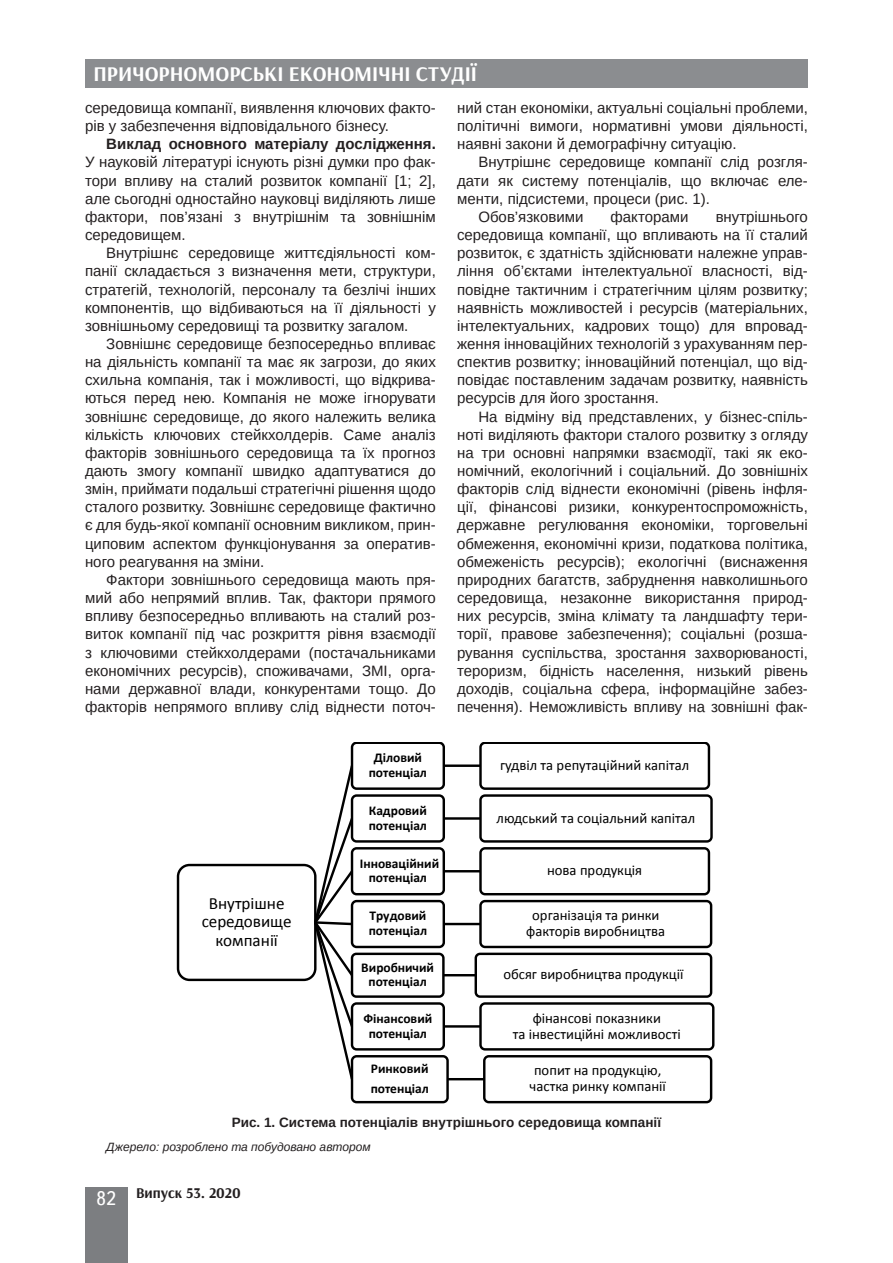
<style>
.page{position:relative;width:893px;height:1263px;background:#fff}
.page>*{position:absolute;margin:0;border:0;box-sizing:border-box;transform-origin:0 0}
.t1{font:700 21px "Arsenal";color:#fff}
.t2{font:17.1px/18.8px "Calibri";color:#000;text-align:center}
.Текст_основной_G{font:15px/18.1px "Arimo";color:#231f20;text-align:justify}
.t3{font:700 15px "Arsenal";color:#231f20}
.t4{font:14.7px/16px "Calibri";color:#000;text-align:center}
.t5{font:700 13.5px/14.9px "Calibri";color:#000;text-align:center}
.Рисунок{font:700 13.5px "Arimo";color:#231f20}
.Джерело{font:italic 12px "Arimo";color:#231f20}
.s1{font-weight:700}
.s2{font-family:"Ukrainian Text";font-weight:400;font-size:19.5px;color:#fff}
</style>
<div class="page">
<div style="left:85px;top:59px;width:723px;height:29px;background:#8b8d90"></div>
<div style="left:85px;top:1186px;width:43px;height:76px;background:#7c7e81"></div>
<div style="left:177px;top:864px;width:139px;height:117px;background:#fff;border:2px solid #000;border-radius:11px"></div>
<hr style="left:444px;top:764px;width:36px;height:3px;background:#000">
<svg style="left:479px;top:742px;width:231px;height:48px"></svg>
<hr style="left:444px;top:817px;width:36px;height:3px;background:#000">
<div style="left:479px;top:794px;width:234px;height:49px;border:2px solid #000;border-radius:5px"></div>
<hr style="left:444px;top:870px;width:36px;height:2px;background:#000">
<div style="left:479px;top:847px;width:231px;height:48px;background:#fff;border:2px solid #000;border-radius:5px"></div>
<hr style="left:444px;top:923px;width:36px;height:2px;background:#000">
<div style="left:479px;top:900px;width:233px;height:48px;background:#fff;border:2px solid #000;border-radius:5px"></div>
<hr style="left:443px;top:974px;width:33px;height:2px;background:#000">
<div style="left:475px;top:953px;width:237px;height:45px;background:#fff;border:2px solid #000;border-radius:4px"></div>
<hr style="left:444px;top:1025px;width:36px;height:3px;background:#000">
<div style="left:479px;top:1002px;width:235px;height:48px;background:#fff;border:2px solid #000;border-radius:5px"></div>
<svg style="left:312px;top:742px;width:133px;height:340px"></svg>
<div style="left:351px;top:1055px;width:98px;height:48px;background:#fff;border:2px solid #000;border-radius:5px"></div>
<hr style="left:448px;top:1078px;width:36px;height:2px;background:#000">
<div style="left:483px;top:1055px;width:229px;height:48px;background:#fff;border:2px solid #000;border-radius:5px"></div>
<h1 class="t1" style="left:94px;top:61px;width:385px">ПРИЧОРНОМОРСЬКІ ЕКОНОМІЧНІ СТУДІЇ</h1>
<p class="Текст_основной_G" style="left:85px;top:99px;width:352px">середовища компанії, виявлення ключових факто&shy;рів у забезпечення відповідального бізнесу.</p>
<p class="Текст_основной_G" style="left:85px;top:135px;width:352px;text-indent:21px"><span class="s1">Виклад основного матеріалу дослідження.<br></span>У науковій літературі існують різні думки про фак&shy;тори впливу на сталий розвиток компанії [1; 2], але сьогодні одностайно науковці виділяють лише фактори, пов’язані з внутрішнім та зовнішнім середовищем.</p>
<p class="Текст_основной_G" style="left:85px;top:244px;width:352px;text-indent:21px">Внутрішнє середовище життєдіяльності ком&shy;панії складається з визначення мети, структури, стратегій, технологій, персоналу та безлічі інших компонентів, що відбиваються на її діяльності у зовнішньому середовищі та розвитку загалом.</p>
<p class="Текст_основной_G" style="left:85px;top:335px;width:352px;text-indent:21px">Зовнішнє середовище безпосередньо впливає на діяльність компанії та має як загрози, до яких схильна компанія, так і можливості, що відкрива&shy;ються перед нею. Компанія не може ігнорувати зовнішнє середовище, до якого належить велика кількість ключових стейкхолдерів. Саме аналіз факторів зовнішнього середовища та їх прогноз дають змогу компанії швидко адаптуватися до змін, приймати подальші стратегічні рішення щодо сталого розвитку. Зовнішнє середовище фактично є для будь-якої компанії основним викликом, прин&shy;циповим аспектом функціонування за оператив&shy;ного реагування на зміни.</p>
<p class="Текст_основной_G" style="left:85px;top:571px;width:352px;text-indent:21px">Фактори зовнішнього середовища мають пря&shy;мий або непрямий вплив. Так, фактори прямого впливу безпосередньо впливають на сталий роз&shy;виток компанії під час розкриття рівня взаємодії з ключовими стейкхолдерами (постачальниками економічних ресурсів), споживачами, ЗМІ, орга&shy;нами державної влади, конкурентами тощо. До факторів непрямого впливу слід віднести поточ-</p>
<p class="Текст_основной_G" style="left:457px;top:99px;width:352px">ний стан економіки, актуальні соціальні проблеми, політичні вимоги, нормативні умови діяльності, наявні закони й демографічну ситуацію.</p>
<p class="Текст_основной_G" style="left:457px;top:153px;width:352px;text-indent:21px">Внутрішнє середовище компанії слід розгля&shy;дати як систему потенціалів, що включає еле&shy;менти, підсистеми, процеси (рис. 1).</p>
<p class="Текст_основной_G" style="left:478px;top:208px;width:107px">Обов’язковими</p>
<p class="Текст_основной_G" style="left:611px;top:208px;width:79px">факторами</p>
<p class="Текст_основной_G" style="left:457px;top:208px;width:352px;text-indent:259px">внутрішнього середовища компанії, що впливають на її сталий розвиток, є здатність здійснювати належне управ&shy;ління об’єктами інтелектуальної власності, від&shy;повідне тактичним і стратегічним цілям розвитку; наявність можливостей і ресурсів (матеріальних, інтелектуальних, кадрових тощо) для впровад&shy;ження інноваційних технологій з урахуванням пер&shy;спектив розвитку; інноваційний потенціал, що від&shy;повідає поставленим задачам розвитку, наявність ресурсів для його зростання.</p>
<p class="Текст_основной_G" style="left:457px;top:407px;width:352px;text-indent:21px">На відміну від представлених, у бізнес-спіль&shy;ноті виділяють фактори сталого розвитку з огляду на три основні напрямки взаємодії, такі як еко&shy;номічний, екологічний і соціальний. До зовнішніх факторів слід віднести економічні (рівень інфля&shy;ції, фінансові ризики, конкурентоспроможність, державне регулювання економіки, торговельні обмеження, економічні кризи, податкова політика, обмеженість ресурсів); екологічні (виснаження природних багатств, забруднення навколишнього середовища, незаконне використання природ&shy;них ресурсів, зміна клімату та ландшафту тери&shy;торії, правове забезпечення); соціальні (розша&shy;рування суспільства, зростання захворюваності, тероризм, бідність населення, низький рівень доходів, соціальна сфера, інформаційне забез&shy;печення). Неможливість впливу на зовнішні фак-</p>
<p class="t5" style="left:369px;top:750px;width:60px">Діловий потенціал</p>
<p class="t4" style="left:500px;top:757px;width:191px">гудвіл та репутаційний капітал</p>
<p class="t5" style="left:369px;top:803px;width:60px;text-align:left">Кадровий потенціал</p>
<p class="t4" style="left:497px;top:810px;width:200px">людський та соціальний капітал</p>
<p class="t5" style="left:360px;top:856px;width:81px">Інноваційний потенціал</p>
<p class="t4" style="left:547px;top:862px;width:97px">нова продукція</p>
<p class="t5" style="left:369px;top:908px;width:60px;text-align:left">Трудовий потенціал</p>
<p class="t4" style="left:526px;top:907px;width:140px">організація та ринки факторів виробництва</p>
<p class="t5" style="left:361px;top:960px;width:74px">Виробничий потенціал</p>
<p class="t4" style="left:503px;top:966px;width:182px">обсяг виробництва продукції</p>
<p class="t5" style="left:363px;top:1011px;width:70px">Фінансовий потенціал</p>
<p class="t4" style="left:513px;top:1010px;width:169px">фінансові показники<br>та інвестиційні можливості</p>
<p class="t5" style="left:371px;top:1058px;width:60px;line-height:20.5px;text-align:left">Ринковий потенціал</p>
<p class="t4" style="left:530px;top:1062px;width:138px;text-align:left">попит на продукцію, частка ринку компанії</p>
<p class="Рисунок" style="left:232px;top:1113px;width:431px">Рис. 1. Система потенціалів внутрішнього середовища компанії</p>
<p class="Джерело" style="left:106px;top:1138px;width:266px">Джерело: розроблено та побудовано автором</p>
<p class="t2" style="left:202px;top:893px;width:91px">Внутрішне середовище компанії</p>
<p class="t3" style="left:96px;top:1183px;width:146px"><span class="s2">82</span> Випуск 53. 2020</p>
</div>
